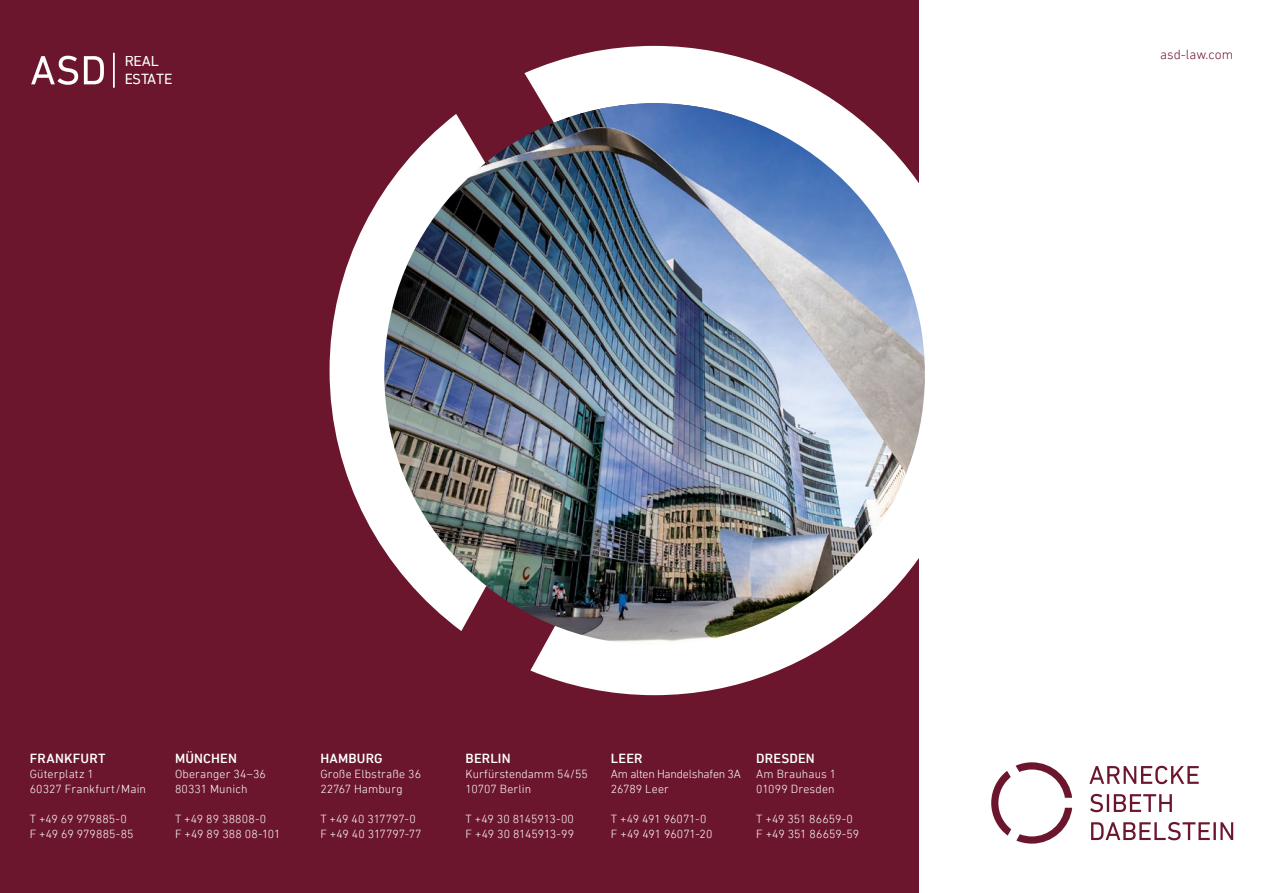
<style>
.page{position:relative;width:1263px;height:893px;background:#fff}
.page>*{position:absolute;margin:0;border:0;box-sizing:border-box;transform-origin:0 0}
.t1{font:15px/17.9px "DIN Next LT Pro";color:#fff}
.t2{font:500 13.5px "DIN Next LT Pro";letter-spacing:.01em;color:#fff}
.t3{font:300 13.5px "DIN Next LT Pro";color:#6c162e}
.t4{font:300 12px/15px "DIN Next LT Pro";letter-spacing:.005em;color:#fff}
.t5{font:300 12px/15px "DIN Next LT Pro";letter-spacing:-.02em;color:#fff}
.t6{font:300 12px/15px "DIN Next LT Pro";letter-spacing:-.015em;color:#fff}
</style>
<div class="page">
<div style="left:0;top:0;width:918px;height:893px;background:#6c162e"></div>
<svg style="left:991px;top:762px;width:81px;height:82px"></svg>
<svg style="left:1089px;top:766px;width:110px;height:18px"></svg>
<svg style="left:1090px;top:794px;width:82px;height:18px"></svg>
<svg style="left:1091px;top:822px;width:119px;height:18px"></svg>
<hr style="left:1213px;top:822px;width:3px;height:18px;background:#6c162e">
<svg style="left:1220px;top:822px;width:13px;height:18px"></svg>
<svg style="left:31px;top:56px;width:47px;height:29px"></svg>
<svg style="left:84px;top:56px;width:20px;height:28px"></svg>
<hr style="left:113px;top:53px;width:2px;height:35px;background:#fff">
<svg style="left:330px;top:191px;width:54px;height:359px;fill:#fff"></svg>
<svg style="left:530px;top:645px;width:389px;height:50px;fill:#fff"></svg>
<svg style="left:524px;top:46px;width:395px;height:57px;fill:#fff"></svg>
<img style="left:384px;top:103px;width:541px;height:542px">
<p class="t1" style="left:124px;top:52px;width:50px">REAL<br>ESTATE</p>
<p class="t2" style="left:30px;top:750px;width:77px">FRANKFURT</p>
<p class="t4" style="left:30px;top:766px;width:118px">Güterplatz 1<br>60327 Frankfurt/Main</p>
<p class="t4" style="left:30px;top:811px;width:105px">T +49 69 979885-0<br>F +49 69 979885-85</p>
<p class="t2" style="left:175px;top:750px;width:63px">MÜNCHEN</p>
<p class="t4" style="left:175px;top:766px;width:92px">Oberanger 34–36<br>80331 Munich</p>
<p class="t4" style="left:175px;top:811px;width:107px">T +49 89 38808-0<br>F +49 89 388 08-101</p>
<p class="t2" style="left:320px;top:750px;width:64px">HAMBURG</p>
<p class="t4" style="left:320px;top:766px;width:102px">Große Elbstraße 36<br>22767 Hamburg</p>
<p class="t4" style="left:320px;top:811px;width:103px">T +49 40 317797-0<br>F +49 40 317797-77</p>
<p class="t2" style="left:466px;top:750px;width:46px">BERLIN</p>
<p class="t4" style="left:466px;top:766px;width:124px">Kurfürstendamm 54/55<br>10707 Berlin</p>
<p class="t4" style="left:466px;top:811px;width:110px">T +49 30 8145913-00<br>F +49 30 8145913-99</p>
<p class="t2" style="left:611px;top:750px;width:33px">LEER</p>
<p class="t5" style="left:611px;top:766px;width:131px">Am alten Handelshafen 3A<br>26789 Leer</p>
<p class="t6" style="left:611px;top:811px;width:103px">T +49 491 96071-0<br>F +49 491 96071-20</p>
<p class="t2" style="left:756px;top:750px;width:60px">DRESDEN</p>
<p class="t4" style="left:756px;top:766px;width:82px">Am Brauhaus 1<br>01099 Dresden</p>
<p class="t4" style="left:756px;top:811px;width:105px">T +49 351 86659-0<br>F +49 351 86659-59</p>
<p class="t3" style="left:1160px;top:47px;width:74px">asd-law.com</p>
</div>
